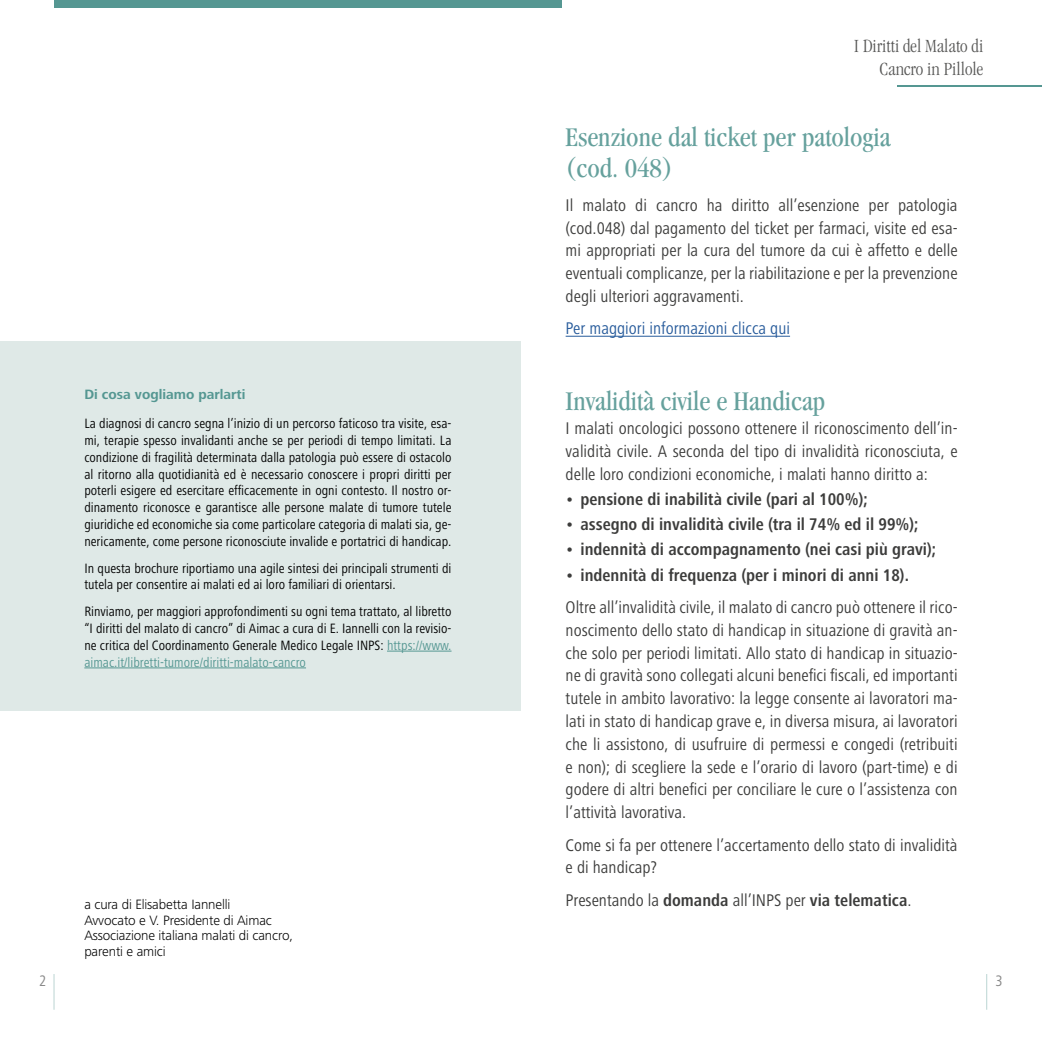
<style>
.page{position:relative;width:1042px;height:1042px;background:#fff}
.page>*{position:absolute;margin:0;border:0;box-sizing:border-box;transform-origin:0 0}
.t1{font:condensed 28px/31.5px "Garamond";color:#66a19d}
.t2{font:300 condensed 19.25px/22.8px "Garamond";color:#575756;text-align:right}
.t3{font:condensed 17.5px/22.8px "Frutiger Next LT";color:#3c3c3b;text-align:justify}
.t4{font:700 condensed 17.5px "Frutiger Next LT";color:#3c3c3b}
.t5{font:condensed 17.5px "Frutiger Next LT";color:#275b9b}
.t6{font:condensed 15.75px "Frutiger Next LT";color:#878787}
.t7{font:condensed 14px/16.8px "Frutiger Next LT";color:#000;text-align:justify}
.t8{font:300 14px/15.8px "Frutiger Next LT";letter-spacing:-.01em;color:#000}
.t9{font:700 14px "Frutiger Next LT";color:#559792}
.s1{color:#559792}
.s2{font-weight:700}
</style>
<div class="page">
<hr style="left:54px;top:974px;width:1px;height:35px;background:#bbd5d3">
<hr style="left:986px;top:974px;width:1px;height:35px;background:#bbd5d3">
<div style="left:54px;top:0;width:508px;height:7px;background:#559792"></div>
<hr style="left:897px;top:85px;width:145px;height:2px;background:#559792">
<div style="left:0;top:341px;width:521px;height:369px;background:#dfe9e7"></div>
<hr style="left:387px;top:651px;width:64px;height:1px;background:#559792">
<hr style="left:84px;top:667px;width:222px;height:1px;background:#559792">
<hr style="left:566px;top:336px;width:224px;height:1px;background:#275b9b">
<p class="t2" style="left:854px;top:34px;width:131px">I Diritti del Malato di<br>Cancro in Pillole</p>
<h1 class="t1" style="left:566px;top:121px;width:326px">Esenzione dal ticket per patologia (cod. 048)</h1>
<p class="t9" style="left:84px;top:387px;width:163px">Di cosa vogliamo parlarti</p>
<p class="t7" style="left:84px;top:415px;width:369px">La diagnosi di cancro segna l’inizio di un percorso faticoso tra visite, esa&shy;mi, terapie spesso invalidanti anche se per periodi di tempo limitati. La condizione di fragilità determinata dalla patologia può essere di ostacolo al ritorno alla quotidianità ed è necessario conoscere i propri diritti per poterli esigere ed esercitare efficacemente in ogni contesto. Il nostro or&shy;dinamento riconosce e garantisce alle persone malate di tumore tutele giuridiche ed economiche sia come particolare categoria di malati sia, ge&shy;nericamente, come persone riconosciute invalide e portatrici di handicap.</p>
<p class="t7" style="left:84px;top:559px;width:369px">In questa brochure riportiamo una agile sintesi dei principali strumenti di tutela per consentire ai malati ed ai loro familiari di orientarsi.</p>
<p class="t7" style="left:84px;top:603px;width:369px">Rinviamo, per maggiori approfondimenti su ogni tema trattato, al libretto “I diritti del malato di cancro” di Aimac a cura di E. Iannelli con la revisio&shy;ne critica del Coordinamento Generale Medico Legale INPS: <span class="s1">https://www. aimac.it/libretti-tumore/diritti-malato-cancro</span></p>
<p class="t8" style="left:84px;top:896px;width:210px">a cura di Elisabetta Iannelli<br>Avvocato e V. Presidente di Aimac<br>Associazione italiana malati di cancro, parenti e amici</p>
<p class="t3" style="left:566px;top:194px;width:393px">Il malato di cancro ha diritto all’esenzione per patologia (cod.048) dal pagamento del ticket per farmaci, visite ed esa&shy;mi appropriati per la cura del tumore da cui è affetto e delle eventuali complicanze, per la riabilitazione e per la prevenzione degli ulteriori aggravamenti.</p>
<p class="t5" style="left:566px;top:319px;width:226px">Per maggiori informazioni clicca qui</p>
<h1 class="t1" style="left:566px;top:385px;width:261px">Invalidità civile e Handicap</h1>
<p class="t3" style="left:566px;top:417px;width:393px">I malati oncologici possono ottenere il riconoscimento dell’in&shy;validità civile. A seconda del tipo di invalidità riconosciuta, e delle loro condizioni economiche, i malati hanno diritto a:</p>
<p class="t4" style="left:566px;top:489px;width:304px">• pensione di inabilità civile (pari al 100%);</p>
<p class="t4" style="left:566px;top:514px;width:354px">• assegno di invalidità civile (tra il 74% ed il 99%);</p>
<p class="t4" style="left:566px;top:540px;width:372px">• indennità di accompagnamento (nei casi più gravi);</p>
<p class="t4" style="left:566px;top:565px;width:345px">• indennità di frequenza (per i minori di anni 18).</p>
<p class="t3" style="left:566px;top:596px;width:393px">Oltre all’invalidità civile, il malato di cancro può ottenere il rico&shy;noscimento dello stato di handicap in situazione di gravità an&shy;che solo per periodi limitati. Allo stato di handicap in situazio&shy;ne di gravità sono collegati alcuni benefici fiscali, ed importanti tutele in ambito lavorativo: la legge consente ai lavoratori ma&shy;lati in stato di handicap grave e, in diversa misura, ai lavoratori che li assistono, di usufruire di permessi e congedi (retribuiti e non); di scegliere la sede e l’orario di lavoro (part-time) e di godere di altri benefici per conciliare le cure o l’assistenza con l’attività lavorativa.</p>
<p class="t3" style="left:566px;top:833px;width:393px">Come si fa per ottenere l’accertamento dello stato di invalidità e di handicap?</p>
<p class="t3" style="left:566px;top:889px;width:347px">Presentando la <span class="s2">domanda</span> all’INPS per <span class="s2">via telematica</span>.</p>
<p class="t6" style="left:39px;top:972px;width:9px">2</p>
<p class="t6" style="left:995px;top:972px;width:9px">3</p>
</div>
